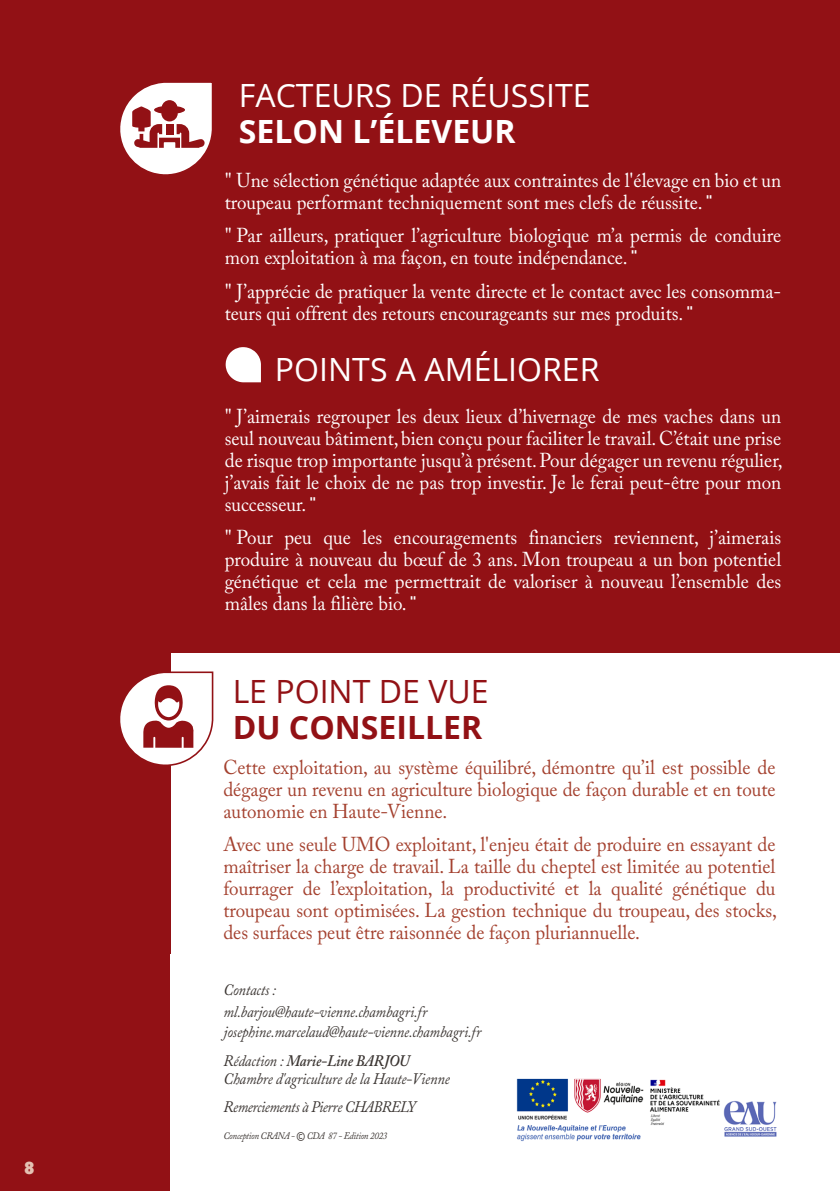
<style>
.page{position:relative;width:840px;height:1191px;background:#fff}
.page>*{position:absolute;margin:0;border:0;box-sizing:border-box;transform-origin:0 0}
.DOC_-_TEXTE_SANS_RET{font:32px/36px "Open Sans";color:#fff}
.DOC_-_TEXTE_SANS_RET-2{font:32px/36px "Open Sans";color:#921115}
.DOC_-_TEXTE_SANS_RET-3{font:20px/22px "Adobe Caslon Pro";color:#fff;scale:.95 1}
.DOC_-_TEXTE_SANS_RET-4{font:20px/22px "Adobe Caslon Pro";color:#a4412f;text-align:justify;scale:.95 1}
.DOC_-_TEXTE_SANS_RET-5{font:800 17.2px "Avenir Next Condensed";color:#e4c2b3}
.DOC_-_TEXTE_SANS_RET-6{font:italic 16px/22px "Adobe Caslon Pro";letter-spacing:-.01em;color:#3b3532;scale:.9 1}
.DOC_-_TEXTE_SANS_RET-7{font:italic 16px "Adobe Caslon Pro";letter-spacing:-.03em;color:#3b3532;scale:.9 1}
.DOC_-_TEXTE_SANS_RET-8{font:italic 600 16px "Adobe Caslon Pro";letter-spacing:-.01em;color:#3b3532;scale:.9 1}
.DOC_-_TEXTE_SANS_RET-9{font:italic 10px "Adobe Caslon Pro";letter-spacing:-.03em;color:#3b3532;scale:.9 1}
.s1{font-weight:700}
.s2{font-family:"DIN2014"}
.s3{font-weight:400}
.s4{font-family:"DIN2014";font-style:normal}
</style>
<div class="page">
<div style="left:0;top:0;width:171px;height:1191px;background:#921115"></div>
<div style="left:0;top:0;width:839px;height:653px;background:#921115"></div>
<svg style="left:120px;top:82px;width:92px;height:93px"></svg>
<svg style="left:120px;top:671px;width:94px;height:95px"></svg>
<svg style="left:225px;top:347px;width:36px;height:36px"></svg>
<img style="left:516px;top:1078px;width:261px;height:64px">
<p class="DOC_-_TEXTE_SANS_RET-5" style="left:24px;top:1157px;width:11px">8</p>
<p class="DOC_-_TEXTE_SANS_RET" style="left:239px;top:77px;width:353px">FACTEURS DE RÉUSSITE<br><span class="s1">SELON L’ÉLEVEUR</span></p>
<p class="DOC_-_TEXTE_SANS_RET-3" style="left:225px;top:169px;width:587px">" Une sélection génétique adaptée aux contraintes de l'élevage en bio et un troupeau performant techniquement sont mes clefs de réussite. <span class="s2">"</span></p>
<p class="DOC_-_TEXTE_SANS_RET-3" style="left:225px;top:224px;width:587px">" Par ailleurs, pratiquer l’agriculture biologique m’a permis de conduire mon exploitation à ma façon, en toute indépendance. <span class="s2">"</span></p>
<p class="DOC_-_TEXTE_SANS_RET-3" style="left:225px;top:280px;width:587px">" J’apprécie de pratiquer la vente directe et le contact avec les consomma&shy;teurs qui offrent des retours encourageants sur mes produits. <span class="s2">"</span></p>
<p class="DOC_-_TEXTE_SANS_RET" style="left:275px;top:350px;width:326px">POINTS A AMÉLIORER</p>
<p class="DOC_-_TEXTE_SANS_RET-3" style="left:225px;top:405px;width:588px;text-align:justify">" J’aimerais regrouper les deux lieux d’hivernage de mes vaches dans un seul nouveau bâtiment, bien conçu pour faciliter le travail. C’était une prise de risque trop importante jusqu’à présent. Pour dégager un revenu régulier, j’avais fait le choix de ne pas trop investir. Je le ferai peut-être pour mon successeur. <span class="s2">"</span></p>
<p class="DOC_-_TEXTE_SANS_RET-3" style="left:225px;top:526px;width:587px;text-align:justify">" Pour peu que les encouragements financiers reviennent, j’aimerais produire à nouveau du bœuf de 3 ans. Mon troupeau a un bon potentiel génétique et cela me permettrait de valoriser à nouveau l’ensemble des mâles dans la filière bio. <span class="s2">"</span></p>
<p class="DOC_-_TEXTE_SANS_RET-2" style="left:232px;top:672px;width:257px">LE POINT DE VUE<br><span class="s1">DU CONSEILLER</span></p>
<p class="DOC_-_TEXTE_SANS_RET-4" style="left:223px;top:756px;width:582px">Cette exploitation, au système équilibré, démontre qu’il est possible de dégager un revenu en agriculture biologique de façon durable et en toute autonomie en Haute-Vienne.</p>
<p class="DOC_-_TEXTE_SANS_RET-4" style="left:223px;top:833px;width:584px">Avec une seule UMO exploitant, l'enjeu était de produire en essayant de maîtriser la charge de travail. La taille du cheptel est limitée au potentiel fourrager de l’exploitation, la productivité et la qualité génétique du troupeau sont optimisées. La gestion technique du troupeau, des stocks, des surfaces peut être raisonnée de façon pluriannuelle.</p>
<p class="DOC_-_TEXTE_SANS_RET-6" style="left:223px;top:978px;width:228px">Contacts : ml.barjou@haute-vienne.chambagri.fr</p>
<p class="DOC_-_TEXTE_SANS_RET-6" style="left:223px;top:1020px;width:288px">josephine.marcelaud@haute-vienne.chambagri.fr</p>
<p class="DOC_-_TEXTE_SANS_RET-8" style="left:223px;top:1051px;width:208px"><span class="s3">Rédaction :</span> Marie-Line BARJOU</p>
<p class="DOC_-_TEXTE_SANS_RET-6" style="left:223px;top:1067px;width:252px">Chambre d'agriculture de la Haute-Vienne</p>
<p class="DOC_-_TEXTE_SANS_RET-7" style="left:223px;top:1097px;width:215px">Remerciements à Pierre CHABRELY</p>
<p class="DOC_-_TEXTE_SANS_RET-9" style="left:223px;top:1129px;width:183px">Conception CRANA - <span class="s4">©</span> CDA 87 - Edition 2023</p>
</div>
